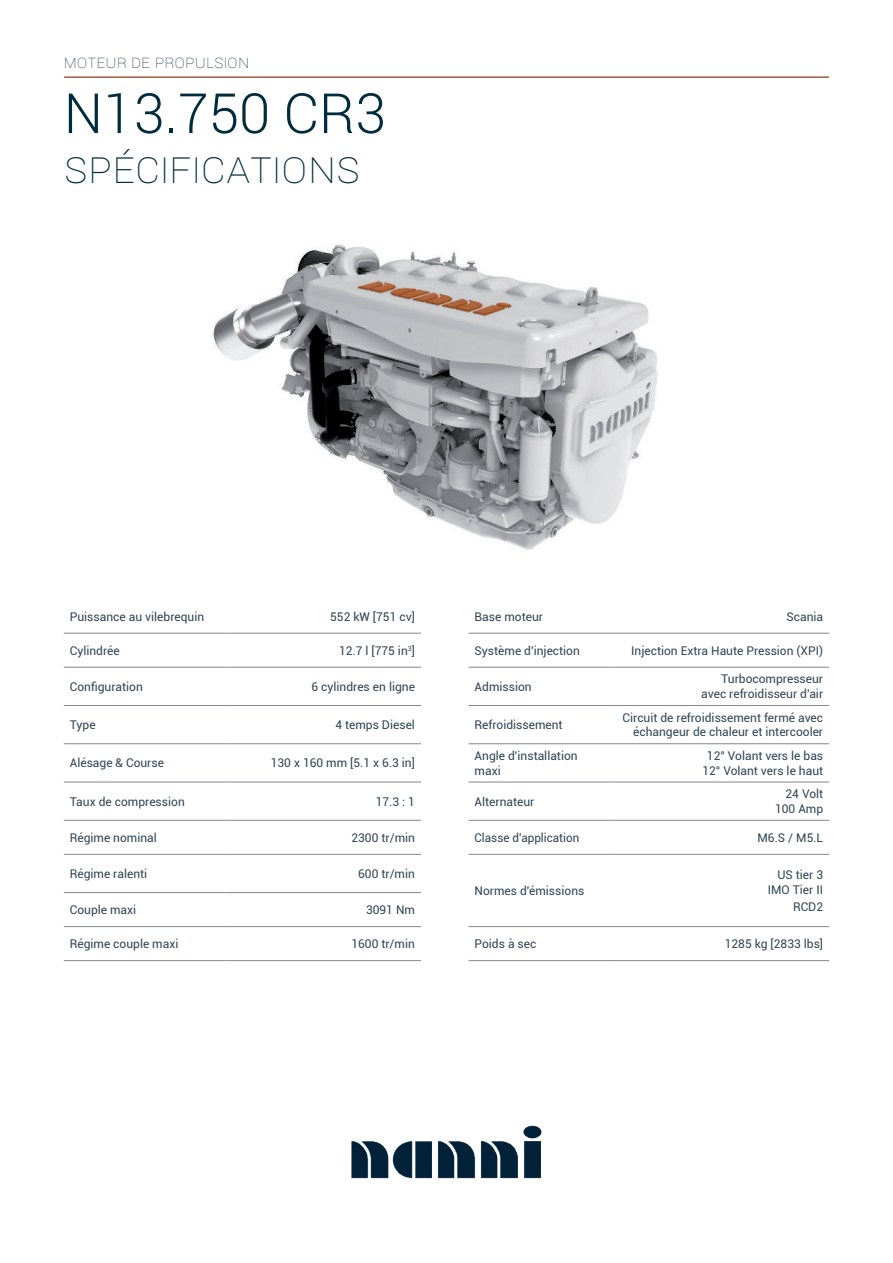
<style>
.page{position:relative;width:893px;height:1263px;background:#fff}
.page>*{position:absolute;margin:0;border:0;box-sizing:border-box;transform-origin:0 0}
.t1{font:300 55.5px "Roboto";color:#002c3d}
.t2{font:100 45px "Roboto";color:#002c3d}
.t3{font:100 18px "Roboto";color:#2f4554}
.t4{font:12px/15.3px "Roboto";color:#2f4554;text-align:right}
</style>
<div class="page">
<hr style="left:65px;top:76px;width:763px;height:2px;background:#9b5c41">
<img style="left:351px;top:1125px;width:191px;height:54px">
<hr style="left:64px;top:633px;width:161px;height:1px;background:#86858b">
<hr style="left:225px;top:633px;width:196px;height:1px;background:#86858b">
<hr style="left:64px;top:667px;width:161px;height:1px;background:#86858b">
<hr style="left:225px;top:667px;width:196px;height:1px;background:#86858b">
<hr style="left:64px;top:705px;width:161px;height:1px;background:#86858b">
<hr style="left:225px;top:705px;width:196px;height:1px;background:#86858b">
<hr style="left:64px;top:743px;width:161px;height:1px;background:#86858b">
<hr style="left:225px;top:743px;width:196px;height:1px;background:#86858b">
<hr style="left:64px;top:782px;width:161px;height:1px;background:#86858b">
<hr style="left:225px;top:782px;width:196px;height:1px;background:#86858b">
<hr style="left:64px;top:820px;width:161px;height:1px;background:#86858b">
<hr style="left:225px;top:820px;width:196px;height:1px;background:#86858b">
<hr style="left:64px;top:854px;width:161px;height:1px;background:#86858b">
<hr style="left:225px;top:854px;width:196px;height:1px;background:#86858b">
<hr style="left:469px;top:854px;width:140px;height:1px;background:#86858b">
<hr style="left:609px;top:854px;width:220px;height:1px;background:#86858b">
<hr style="left:64px;top:892px;width:161px;height:1px;background:#86858b">
<hr style="left:225px;top:892px;width:196px;height:1px;background:#86858b">
<hr style="left:64px;top:926px;width:161px;height:1px;background:#86858b">
<hr style="left:225px;top:926px;width:196px;height:1px;background:#86858b">
<hr style="left:469px;top:926px;width:140px;height:1px;background:#86858b">
<hr style="left:609px;top:926px;width:220px;height:1px;background:#86858b">
<hr style="left:64px;top:960px;width:161px;height:1px;background:#86858b">
<hr style="left:225px;top:960px;width:196px;height:1px;background:#86858b">
<hr style="left:469px;top:960px;width:140px;height:1px;background:#86858b">
<hr style="left:609px;top:960px;width:220px;height:1px;background:#86858b">
<hr style="left:469px;top:633px;width:140px;height:1px;background:#86858b">
<hr style="left:609px;top:633px;width:220px;height:1px;background:#86858b">
<hr style="left:469px;top:667px;width:140px;height:1px;background:#86858b">
<hr style="left:609px;top:667px;width:220px;height:1px;background:#86858b">
<hr style="left:469px;top:705px;width:140px;height:1px;background:#86858b">
<hr style="left:609px;top:705px;width:220px;height:1px;background:#86858b">
<hr style="left:469px;top:743px;width:140px;height:1px;background:#86858b">
<hr style="left:609px;top:743px;width:220px;height:1px;background:#86858b">
<hr style="left:469px;top:782px;width:140px;height:1px;background:#86858b">
<hr style="left:609px;top:782px;width:220px;height:1px;background:#86858b">
<hr style="left:469px;top:820px;width:140px;height:1px;background:#86858b">
<hr style="left:609px;top:820px;width:220px;height:1px;background:#86858b">
<img style="left:213px;top:244px;width:445px;height:306px">
<h3 class="t3" style="left:64px;top:49px;width:187px">MOTEUR DE PROPULSION</h3>
<h1 class="t1" style="left:64px;top:81px;width:324px">N13.750 CR3</h1>
<h2 class="t2" style="left:64px;top:135px;width:298px">SPÉCIFICATIONS</h2>
<p class="t4" style="left:70px;top:609px;width:136px">Puissance au vilebrequin</p>
<p class="t4" style="left:330px;top:609px;width:86px">552 kW [751 cv]</p>
<p class="t4" style="left:475px;top:609px;width:70px">Base moteur</p>
<p class="t4" style="left:786px;top:609px;width:38px">Scania</p>
<p class="t4" style="left:70px;top:643px;width:51px">Cylindrée</p>
<p class="t4" style="left:339px;top:643px;width:77px">12.7 l [775 in<sup>3</sup>]</p>
<p class="t4" style="left:475px;top:643px;width:107px">Système d'injection</p>
<p class="t4" style="left:631px;top:643px;width:194px">Injection Extra Haute Pression (XPI)</p>
<p class="t4" style="left:70px;top:678px;width:75px">Configuration</p>
<p class="t4" style="left:312px;top:678px;width:105px">6 cylindres en ligne</p>
<p class="t4" style="left:475px;top:680px;width:59px">Admission</p>
<p class="t4" style="left:701px;top:672px;width:123px">Turbocompresseur avec refroidisseur d'air</p>
<p class="t4" style="left:70px;top:718px;width:27px">Type</p>
<p class="t4" style="left:335px;top:718px;width:81px">4 temps Diesel</p>
<p class="t4" style="left:475px;top:718px;width:90px">Refroidissement</p>
<p class="t4" style="left:623px;top:711px;width:202px;line-height:14.4px">Circuit de refroidissement fermé avec échangeur de chaleur et intercooler</p>
<p class="t4" style="left:70px;top:755px;width:96px">Alésage &amp; Course</p>
<p class="t4" style="left:271px;top:756px;width:146px">130 x 160 mm [5.1 x 6.3 in]</p>
<p class="t4" style="left:475px;top:748px;width:105px;line-height:14.4px;text-align:left">Angle d'installation maxi</p>
<p class="t4" style="left:702px;top:749px;width:122px;text-align:center">12° Volant vers le bas<br>12° Volant vers le haut</p>
<p class="t4" style="left:70px;top:794px;width:117px">Taux de compression</p>
<p class="t4" style="left:376px;top:794px;width:41px">17.3 : 1</p>
<p class="t4" style="left:475px;top:794px;width:61px">Alternateur</p>
<p class="t4" style="left:775px;top:787px;width:50px">24 Volt<br>100 Amp</p>
<p class="t4" style="left:70px;top:829px;width:89px">Régime nominal</p>
<p class="t4" style="left:351px;top:831px;width:65px">2300 tr/min</p>
<p class="t4" style="left:475px;top:831px;width:106px">Classe d'application</p>
<p class="t4" style="left:757px;top:831px;width:67px">M6.S / M5.L</p>
<p class="t4" style="left:70px;top:865px;width:79px">Régime ralenti</p>
<p class="t4" style="left:358px;top:867px;width:58px">600 tr/min</p>
<p class="t4" style="left:475px;top:884px;width:111px">Normes d'émissions</p>
<p class="t4" style="left:768px;top:867px;width:57px">US tier 3<br>IMO Tier II</p>
<p class="t4" style="left:70px;top:903px;width:68px">Couple maxi</p>
<p class="t4" style="left:366px;top:903px;width:50px">3091 Nm</p>
<p class="t4" style="left:793px;top:900px;width:32px">RCD2</p>
<p class="t4" style="left:70px;top:936px;width:110px">Régime couple maxi</p>
<p class="t4" style="left:351px;top:937px;width:65px">1600 tr/min</p>
<p class="t4" style="left:475px;top:937px;width:63px">Poids à sec</p>
<p class="t4" style="left:725px;top:936px;width:100px">1285 kg [2833 lbs]</p>
</div>
